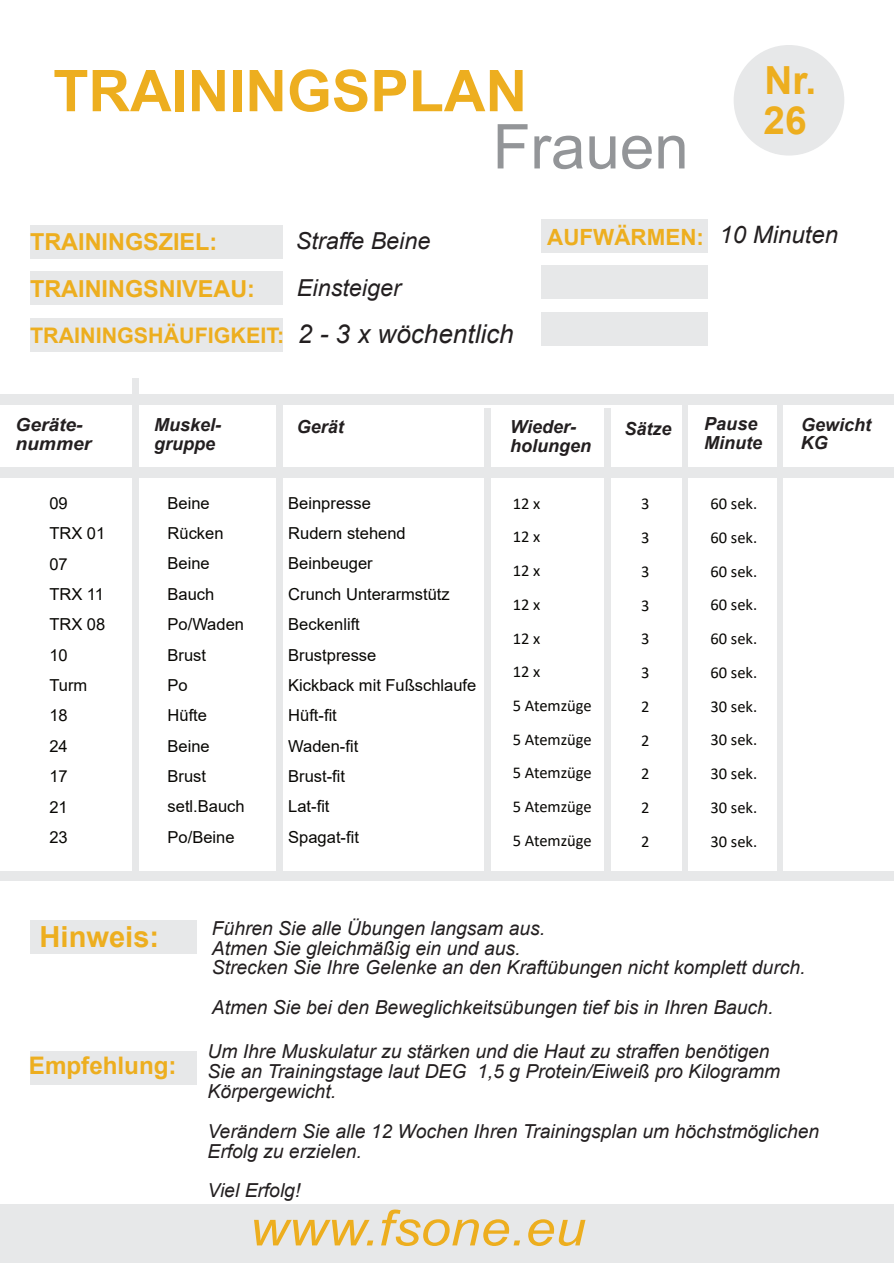
<style>
.page{position:relative;width:894px;height:1263px;background:#fff}
.page>*{position:absolute;margin:0;border:0;box-sizing:border-box;transform-origin:0 0}
.t1{font:61.8px "Arial";color:#939598}
.t2{font:700 57.6px "Arial";color:#edae1f}
.t3{font:italic 49.35px "Arial";color:#edae1f;scale:1.09 1}
.t4{font:700 38.7px/40px "Arial";color:#edae1f}
.t5{font:700 29.1px "Arial";color:#edae1f}
.t6{font:italic 26.1px "Arial";color:#231f20}
.t7{font:700 24.15px "Arial";color:#edae1f}
.t8{font:italic 24px "Arial";color:#231f20}
.t9{font:700 23.4px "Arial";color:#edae1f}
.t10{font:italic 23.4px/47.2px "Arial";color:#231f20}
.t11{font:700 22.35px "Arial";color:#edae1f}
.t12{font:700 21.45px "Arial";color:#edae1f}
.t13{font:italic 19.2px/20px "Arial";color:#231f20}
.t14{font:italic 700 18px/18.6px "Arial";color:#231f20}
.t15{font:italic 700 18px/18.6px "Arial";color:#231f20;scale:1.07 1}
.t16{font:16.5px/30.5px "Arial";color:#080704}
.t17{font:16.5px/33.8px "Calibri";color:#080704;text-align:justify}
</style>
<div class="page">
<div style="left:0;top:1204px;width:893px;height:59px;background:#e7e8e9"></div>
<div style="left:0;top:394px;width:893px;height:10px;background:#e7e8e9"></div>
<div style="left:0;top:468px;width:893px;height:10px;background:#e7e8e9"></div>
<div style="left:132px;top:378px;width:6px;height:493px;background:#e7e8e9"></div>
<div style="left:682px;top:398px;width:6px;height:473px;background:#e7e8e9"></div>
<div style="left:776px;top:398px;width:6px;height:473px;background:#e7e8e9"></div>
<div style="left:31px;top:225px;width:252px;height:33px;background:#e7e8e9"></div>
<div style="left:541px;top:219px;width:166px;height:33px;background:#e7e8e9"></div>
<div style="left:541px;top:265px;width:166px;height:34px;background:#e7e8e9"></div>
<div style="left:541px;top:312px;width:166px;height:33px;background:#e7e8e9"></div>
<div style="left:31px;top:318px;width:252px;height:33px;background:#e7e8e9"></div>
<div style="left:31px;top:271px;width:252px;height:34px;background:#e7e8e9"></div>
<div style="left:604px;top:408px;width:6px;height:463px;background:#e7e8e9"></div>
<div style="left:484px;top:408px;width:6px;height:463px;background:#e7e8e9"></div>
<div style="left:276px;top:398px;width:6px;height:473px;background:#e7e8e9"></div>
<div style="left:733px;top:45px;width:111px;height:111px;background:#e7e8e9;border-radius:50%"></div>
<div style="left:0;top:871px;width:893px;height:9px;background:#e7e8e9"></div>
<div style="left:31px;top:920px;width:166px;height:34px;background:#e7e8e9"></div>
<div style="left:31px;top:1051px;width:166px;height:33px;background:#e7e8e9"></div>
<h2 class="t2" style="left:53px;top:69px;width:475px">TRAININGSPLAN</h2>
<h1 class="t1" style="left:492px;top:123px;width:198px">Frauen</h1>
<h3 class="t4" style="left:763px;top:64px;width:54px">Nr.<br>26</h3>
<p class="t9" style="left:30px;top:233px;width:189px">TRAININGSZIEL:</p>
<p class="t11" style="left:547px;top:229px;width:158px">AUFWÄRMEN:</p>
<p class="t9" style="left:30px;top:280px;width:226px">TRAININGSNIVEAU:</p>
<p class="t12" style="left:30px;top:327px;width:255px">TRAININGSHÄUFIGKEIT:</p>
<p class="t10" style="left:296px;top:219px;width:136px">Straffe Beine<br>Einsteiger</p>
<h3 class="t6" style="left:298px;top:324px;width:217px">2 - 3 x wöchentlich</h3>
<p class="t8" style="left:719px;top:225px;width:120px">10 Minuten</p>
<p class="t15" style="left:16px;top:417px;width:72px">Geräte&shy;nummer</p>
<p class="t14" style="left:704px;top:416px;width:59px">Pause<br>Minute</p>
<p class="t14" style="left:800px;top:417px;width:72px">Gewicht<br>KG</p>
<p class="t14" style="left:154px;top:417px;width:69px">Muskel&shy;gruppe</p>
<p class="t14" style="left:297px;top:419px;width:49px">Gerät</p>
<p class="t14" style="left:510px;top:419px;width:82px">Wieder&shy;holungen</p>
<p class="t14" style="left:624px;top:421px;width:49px">Sätze</p>
<p class="t16" style="left:49px;top:489px;width:57px">09<br>TRX 01<br>07<br>TRX 11<br>TRX 08<br>10<br>Turm<br>18<br>24<br>17<br>21<br>23</p>
<p class="t16" style="left:167px;top:489px;width:79px">Beine<br>Rücken<br>Beine<br>Bauch<br>Po/Waden<br>Brust<br>Po<br>Hüfte<br>Beine<br>Brust setl.Bauch<br>Po/Beine</p>
<p class="t16" style="left:288px;top:489px;width:189px">Beinpresse<br>Rudern stehend<br>Beinbeuger<br>Crunch Unterarmstütz<br>Beckenlift<br>Brustpresse<br>Kickback mit Fußschlaufe<br>Hüft-fit<br>Waden-fit<br>Brust-fit<br>Lat-fit<br>Spagat-fit</p>
<p class="t17" style="left:512px;top:487px;width:80px;text-align:left">12 x<br>12 x<br>12 x<br>12 x<br>12 x<br>12 x<br>5 Atemzüge<br>5 Atemzüge<br>5 Atemzüge<br>5 Atemzüge<br>5 Atemzüge</p>
<p class="t17" style="left:640px;top:488px;width:10px">3<br>3<br>3<br>3<br>3<br>3<br>2<br>2<br>2<br>2<br>2</p>
<p class="t17" style="left:710px;top:488px;width:48px">60 sek.<br>60 sek.<br>60 sek.<br>60 sek.<br>60 sek.<br>60 sek.<br>30 sek.<br>30 sek.<br>30 sek.<br>30 sek.<br>30 sek.</p>
<h3 class="t5" style="left:40px;top:926px;width:121px">Hinweis:</h3>
<p class="t7" style="left:29px;top:1056px;width:149px">Empfehlung:</p>
<p class="t13" style="left:212px;top:920px;width:595px">Führen Sie alle Übungen langsam aus.<br>Atmen Sie gleichmäßig ein und aus.<br>Strecken Sie Ihre Gelenke an den Kraftübungen nicht komplett durch.</p>
<p class="t13" style="left:212px;top:999px;width:562px">Atmen Sie bei den Beweglichkeitsübungen tief bis in Ihren Bauch.</p>
<p class="t13" style="left:207px;top:1043px;width:574px">Um Ihre Muskulatur zu stärken und die Haut zu straffen benötigen<br>Sie an Trainingstage laut DEG 1,5 g Protein/Eiweiß pro Kilogramm<br>Körpergewicht.</p>
<p class="t13" style="left:207px;top:1123px;width:613px">Verändern Sie alle 12 Wochen Ihren Trainingsplan um höchstmöglichen<br>Erfolg zu erzielen.</p>
<p class="t13" style="left:207px;top:1182px;width:94px">Viel Erfolg!</p>
<h3 class="t3" style="left:250px;top:1209px;width:309px">www.fsone.eu</h3>
</div>
